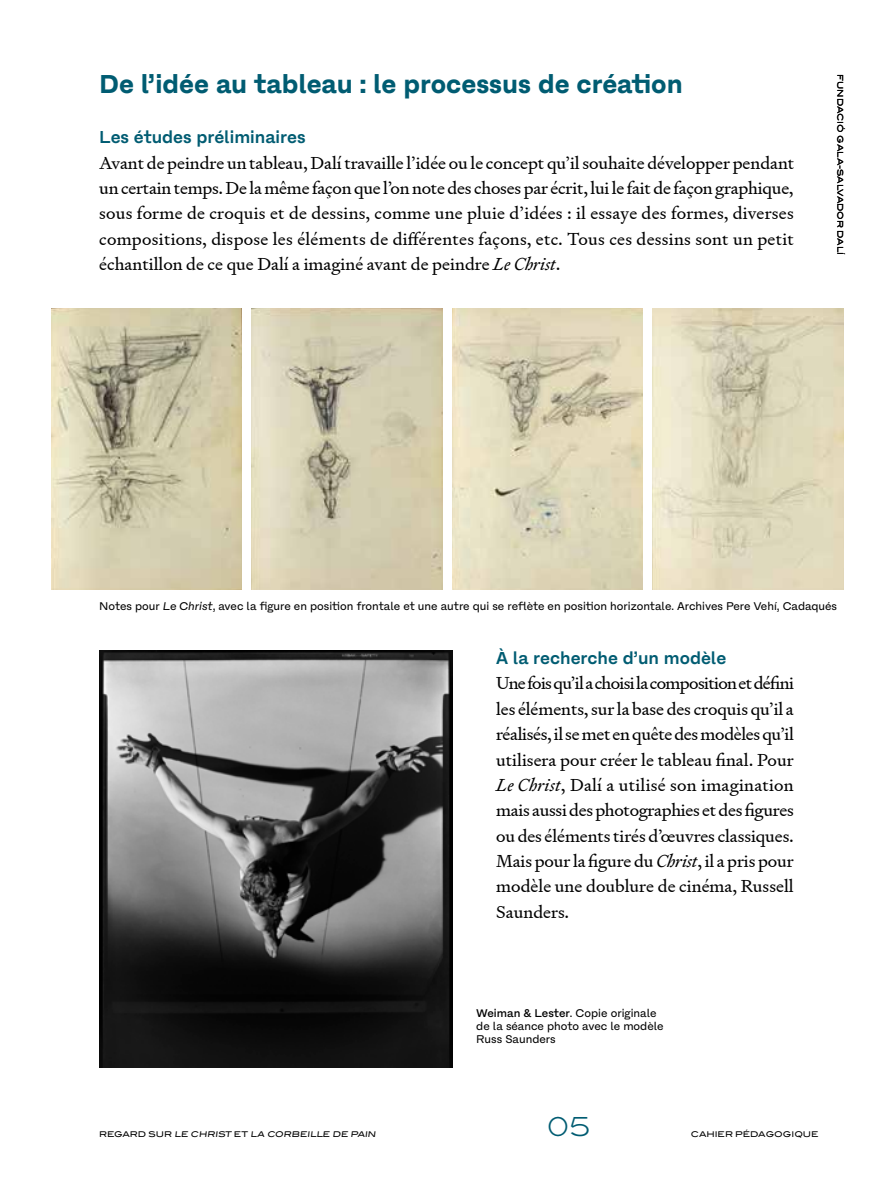
<style>
.page{position:relative;width:893px;height:1191px;background:#fff}
.page>*{position:absolute;margin:0;border:0;box-sizing:border-box;transform-origin:0 0}
.t1{font:700 26.25px "Fracktif";color:#005c72}
.t2{font:300 26.25px "Blair ITC";color:#005c72}
.t3{font:17.5px/25.4px "Signifier";color:#000;text-align:justify}
.t4{font:600 17.5px "Fracktif";color:#005c72}
.t5{font:11.38px/13.1px "Fracktif";color:#000}
.t6{font:7.88px "Blair ITC Std";color:#000}
.s1{font-style:italic}
.s2{font-weight:500}
</style>
<div class="page">
<img style="left:51px;top:308px;width:191px;height:281px">
<img style="left:252px;top:308px;width:190px;height:281px">
<img style="left:452px;top:308px;width:191px;height:281px">
<img style="left:653px;top:308px;width:190px;height:281px">
<img style="left:99px;top:650px;width:354px;height:417px">
<h1 class="t1" style="left:99px;top:68px;width:585px">De l’idée au tableau : le processus de création</h1>
<p class="t4" style="left:99px;top:126px;width:208px">Les études préliminaires</p>
<p class="t3" style="left:99px;top:150px;width:697px">Avant de peindre un tableau, Dalí travaille l’idée ou le concept qu’il souhaite développer pendant un certain temps. De la même façon que l’on note des choses par écrit, lui le fait de façon graphique, sous forme de croquis et de dessins, comme une pluie d’idées : il essaye des formes, diverses compositions, dispose les éléments de différentes façons, etc. Tous ces dessins sont un petit échantillon de ce que Dalí a imaginé avant de peindre <span class="s1">Le Christ</span>.</p>
<p class="t6" style="left:845px;top:74px;width:182px;rotate:90deg">FUNDACIÓ GALA-SALVADOR DALÍ</p>
<p class="t5" style="left:99px;top:599px;width:739px">Notes pour <span class="s1">Le Christ</span>, avec la figure en position frontale et une autre qui se reflète en position horizontale. Archives Pere Vehí, Cadaqués</p>
<p class="t4" style="left:496px;top:647px;width:232px">À la recherche d’un modèle</p>
<p class="t3" style="left:496px;top:670px;width:299px">Une fois qu’il a choisi la composition et défini les éléments, sur la base des croquis qu’il a réalisés, il se met en quête des modèles qu’il utilisera pour créer le tableau final. Pour <span class="s1">Le Christ</span>, Dalí a utilisé son imagination mais aussi des photographies et des figures ou des éléments tirés d’œuvres classiques.<br>Mais pour la figure du <span class="s1">Christ</span>, il a pris pour modèle une doublure de cinéma, Russell Saunders.</p>
<p class="t6" style="left:99px;top:1129px;width:279px">REGARD SUR LE CHRIST ET LA CORBEILLE DE PAIN</p>
<p class="t5" style="left:476px;top:1006px;width:189px"><span class="s2">Weiman &amp; Lester</span>. Copie originale de la séance photo avec le modèle<br>Russ Saunders</p>
<h1 class="t2" style="left:547px;top:1112px;width:46px">05</h1>
<p class="t6" style="left:691px;top:1129px;width:129px">CAHIER PÉDAGOGIQUE</p>
</div>
